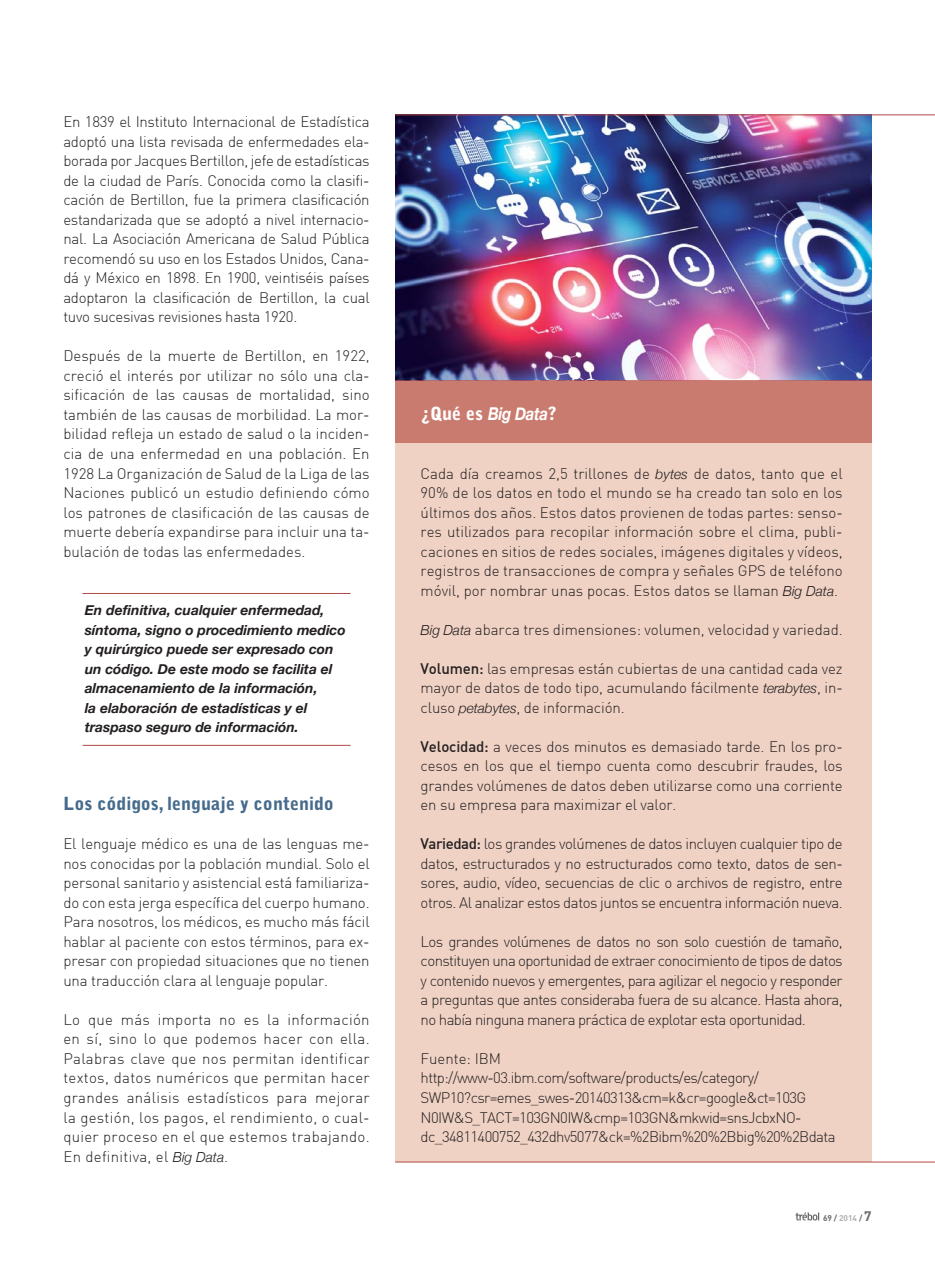
<style>
.page{position:relative;width:935px;height:1263px;background:#fff}
.page>*{position:absolute;margin:0;border:0;box-sizing:border-box;transform-origin:0 0}
.t1{font:900 18px "Bell Gothic Std";color:#466b8c}
.t2{font:900 18px "Bell Gothic Std";color:#fff}
.t3{font:300 15px/19.5px "DIN";letter-spacing:-.01em;color:#231f20;text-align:justify}
.t4{font:300 15px/19.5px "DIN";letter-spacing:-.04em;color:#231f20}
.t5{font:italic 700 13.8px/19.5px "Helvetica Neue";color:#231f20}
.t6{font:700 8.25px "DIN";color:#67686b}
.s1{font-family:"Helvetica Neue";font-style:italic;font-size:13.8px}
.s2{font-family:"Helvetica Neue";font-weight:700;font-style:italic;font-size:17.7px}
.s3{font-weight:500}
.s4{color:#aeb0b3}
.s5{font-size:13.5px}
</style>
<div class="page">
<svg style="left:795px;top:1212px;width:24px;height:8px"></svg>
<hr style="left:83px;top:593px;width:267px;height:1px;background:#af4a45">
<hr style="left:83px;top:744px;width:267px;height:1px;background:#af4a45">
<img style="left:395px;top:115px;width:476px;height:266px">
<div style="left:395px;top:381px;width:476px;height:781px;background:#efd2c4"></div>
<div style="left:395px;top:381px;width:476px;height:62px;background:#c97b6f"></div>
<hr style="left:395px;top:1161px;width:540px;height:1px;background:#af4a45">
<hr style="left:395px;top:114px;width:540px;height:1px;background:#af4a45">
<p class="t3" style="left:63px;top:112px;width:308px">En 1839 el Instituto Internacional de Estadística adoptó una lista revisada de enfermedades ela&shy;borada por Jacques Bertillon, jefe de estadísticas de la ciudad de París. Conocida como la clasifi&shy;cación de Bertillon, fue la primera clasificación estandarizada que se adoptó a nivel internacio&shy;nal. La Asociación Americana de Salud Pública recomendó su uso en los Estados Unidos, Cana&shy;dá y México en 1898. En 1900, veintiséis países adoptaron la clasificación de Bertillon, la cual tuvo sucesivas revisiones hasta 1920.</p>
<p class="t3" style="left:63px;top:346px;width:308px">Después de la muerte de Bertillon, en 1922, creció el interés por utilizar no sólo una cla&shy;sificación de las causas de mortalidad, sino también de las causas de morbilidad. La mor&shy;bilidad refleja un estado de salud o la inciden&shy;cia de una enfermedad en una población. En 1928 La Organización de Salud de la Liga de las Naciones publicó un estudio definiendo cómo los patrones de clasificación de las causas de muerte debería expandirse para incluir una ta&shy;bulación de todas las enfermedades.</p>
<p class="t5" style="left:85px;top:600px;width:262px">En definitiva, cualquier enfermedad, síntoma, signo o procedimiento medico y quirúrgico puede ser expresado con un código. De este modo se facilita el almacenamiento de la información,<br>la elaboración de estadísticas y el traspaso seguro de información.</p>
<p class="t1" style="left:63px;top:795px;width:272px">Los códigos, lenguaje y contenido</p>
<p class="t3" style="left:63px;top:834px;width:308px">El lenguaje médico es una de las lenguas me&shy;nos conocidas por la población mundial. Solo el personal sanitario y asistencial está familiariza&shy;do con esta jerga específica del cuerpo humano.<br>Para nosotros, los médicos, es mucho más fácil hablar al paciente con estos términos, para ex&shy;presar con propiedad situaciones que no tienen una traducción clara al lenguaje popular.</p>
<p class="t3" style="left:63px;top:1009px;width:308px">Lo que más importa no es la información en sí, sino lo que podemos hacer con ella.<br>Palabras clave que nos permitan identificar textos, datos numéricos que permitan hacer grandes análisis estadísticos para mejorar la gestión, los pagos, el rendimiento, o cual&shy;quier proceso en el que estemos trabajando.<br>En definitiva, el <span class="s1">Big Data</span>.</p>
<p class="t2" style="left:421px;top:405px;width:137px">¿Qué es <span class="s2">Big Data</span>?</p>
<p class="t3" style="left:420px;top:463px;width:423px">Cada día creamos 2,5 trillones de <span class="s1">bytes</span> de datos, tanto que el 90% de los datos en todo el mundo se ha creado tan solo en los últimos dos años. Estos datos provienen de todas partes: senso&shy;res utilizados para recopilar información sobre el clima, publi&shy;caciones en sitios de redes sociales, imágenes digitales y vídeos, registros de transacciones de compra y señales GPS de teléfono móvil, por nombrar unas pocas. Estos datos se llaman <span class="s1">Big Data</span>.</p>
<p class="t3" style="left:420px;top:619px;width:423px"><span class="s1">Big Data</span> abarca tres dimensiones: volumen, velocidad y variedad.</p>
<p class="t3" style="left:420px;top:658px;width:423px"><span class="s3">Volumen:</span> las empresas están cubiertas de una cantidad cada vez mayor de datos de todo tipo, acumulando fácilmente <span class="s1">terabytes</span>, in&shy;cluso <span class="s1">petabytes</span>, de información.</p>
<p class="t3" style="left:420px;top:736px;width:423px"><span class="s3">Velocidad:</span> a veces dos minutos es demasiado tarde. En los pro&shy;cesos en los que el tiempo cuenta como descubrir fraudes, los grandes volúmenes de datos deben utilizarse como una corriente en su empresa para maximizar el valor.</p>
<p class="t3" style="left:420px;top:834px;width:423px"><span class="s3">Variedad:</span> los grandes volúmenes de datos incluyen cualquier tipo de datos, estructurados y no estructurados como texto, datos de sen&shy;sores, audio, vídeo, secuencias de clic o archivos de registro, entre otros. Al analizar estos datos juntos se encuentra información nueva.</p>
<p class="t3" style="left:420px;top:931px;width:423px">Los grandes volúmenes de datos no son solo cuestión de tamaño, constituyen una oportunidad de extraer conocimiento de tipos de datos y contenido nuevos y emergentes, para agilizar el negocio y responder a preguntas que antes consideraba fuera de su alcance. Hasta ahora, no había ninguna manera práctica de explotar esta oportunidad.</p>
<p class="t4" style="left:420px;top:1048px;width:416px">Fuente: IBM http://www-03.ibm.com/software/products/es/category/ SWP10?csr=emes_swes-20140313&amp;cm=k&amp;cr=google&amp;ct=103G N0IW&amp;S_TACT=103GN0IW&amp;cmp=103GN&amp;mkwid=snsJcbxNO&shy;dc_34811400752_432dhv5077&amp;ck=%2Bibm%20%2Bbig%20%2Bdata</p>
<p class="t6" style="left:823px;top:1211px;width:50px">69 / <span class="s4">2014</span> / <span class="s5">7</span></p>
</div>
